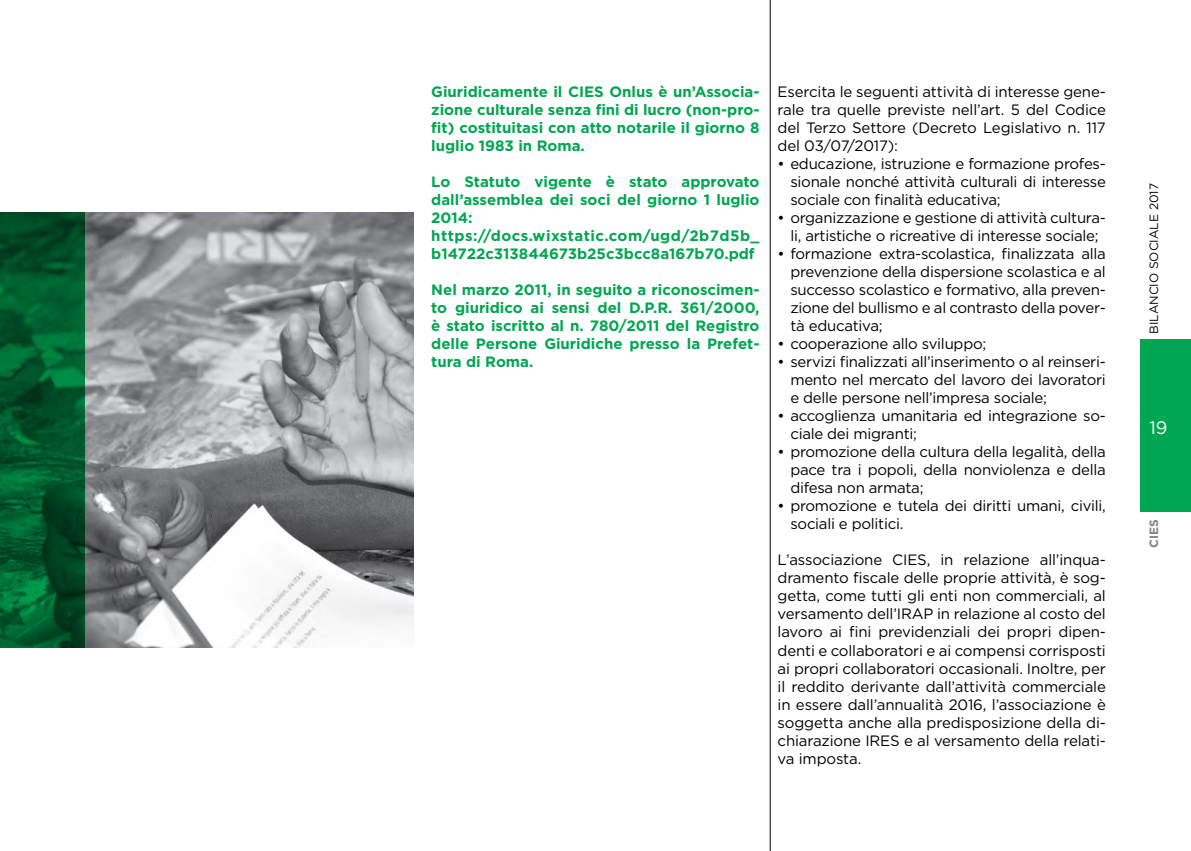
<style>
.page{position:relative;width:1191px;height:851px;background:#fff}
.page>*{position:absolute;margin:0;border:0;box-sizing:border-box;transform-origin:0 0}
.t1{font:18px "Gotham";color:#fff}
.t2{font:15px/18px "Gotham";letter-spacing:-.02em;color:#000;text-align:justify}
.t3{font:700 15px/18px "Gotham";color:#00a651;text-align:justify}
.t4{font:12px "Gotham";color:#000}
.t5{font:700 12px "Gotham";color:#808285}
</style>
<div class="page">
<div style="left:1140px;top:339px;width:51px;height:172px;background:#00a651"></div>
<img style="left:0;top:213px;width:414px;height:434px">
<hr style="left:770px;top:0;width:1px;height:850px;background:#000">
<p class="t3" style="left:431px;top:83px;width:330px">Giuridicamente il CIES Onlus è un’Associa&shy;zione culturale senza fini di lucro (non-pro&shy;fit) costituitasi con atto notarile il giorno 8 luglio 1983 in Roma.</p>
<p class="t3" style="left:431px;top:173px;width:330px;text-align:left">Lo Statuto vigente è stato approvato dall’assemblea dei soci del giorno 1 luglio 2014: https://docs.wixstatic.com/ugd/2b7d5b_ b14722c313844673b25c3bcc8a167b70.pdf</p>
<p class="t3" style="left:431px;top:281px;width:330px">Nel marzo 2011, in seguito a riconoscimen&shy;to giuridico ai sensi del D.P.R. 361/2000, è stato iscritto al n. 780/2011 del Registro delle Persone Giuridiche presso la Prefet&shy;tura di Roma.</p>
<p class="t2" style="left:777px;top:82px;width:330px">Esercita le seguenti attività di interesse gene&shy;rale tra quelle previste nell’art. 5 del Codice del Terzo Settore (Decreto Legislativo n. 117 del 03/07/2017):</p>
<p class="t2" style="left:790px;top:154px;width:317px;text-indent:-13px">• educazione, istruzione e formazione profes&shy;sionale nonché attività culturali di interesse sociale con finalità educativa;</p>
<p class="t2" style="left:777px;top:208px;width:330px;text-align:center">• organizzazione e gestione di attività cultura&shy;li, artistiche o ricreative di interesse sociale;</p>
<p class="t2" style="left:790px;top:244px;width:317px;text-indent:-13px">• formazione extra-scolastica, finalizzata alla prevenzione della dispersione scolastica e al successo scolastico e formativo, alla preven&shy;zione del bullismo e al contrasto della pover&shy;tà educativa;</p>
<p class="t2" style="left:777px;top:334px;width:210px">• cooperazione allo sviluppo;</p>
<p class="t2" style="left:790px;top:352px;width:317px;text-indent:-13px">• servizi finalizzati all’inserimento o al reinseri&shy;mento nel mercato del lavoro dei lavoratori e delle persone nell’impresa sociale;</p>
<p class="t2" style="left:790px;top:406px;width:317px;text-indent:-13px">• accoglienza umanitaria ed integrazione so&shy;ciale dei migranti;</p>
<p class="t2" style="left:790px;top:442px;width:317px;text-indent:-13px">• promozione della cultura della legalità, della pace tra i popoli, della nonviolenza e della difesa non armata;</p>
<p class="t2" style="left:790px;top:496px;width:317px;text-indent:-13px">• promozione e tutela dei diritti umani, civili, sociali e politici.</p>
<p class="t2" style="left:777px;top:550px;width:330px">L’associazione CIES, in relazione all’inqua&shy;dramento fiscale delle proprie attività, è sog&shy;getta, come tutti gli enti non commerciali, al versamento dell’IRAP in relazione al costo del lavoro ai fini previdenziali dei propri dipen&shy;denti e collaboratori e ai compensi corrisposti ai propri collaboratori occasionali. Inoltre, per il reddito derivante dall’attività commerciale in essere dall’annualità 2016, l’associazione è soggetta anche alla predisposizione della di&shy;chiarazione IRES e al versamento della relati&shy;va imposta.</p>
<p class="t4" style="left:1146px;top:334px;width:152px;rotate:-90deg">BILANCIO SOCIALE 2017</p>
<p class="t1" style="left:1149px;top:415px;width:20px">19</p>
<p class="t5" style="left:1145px;top:547px;width:30px;rotate:-90deg">CIES</p>
</div>
